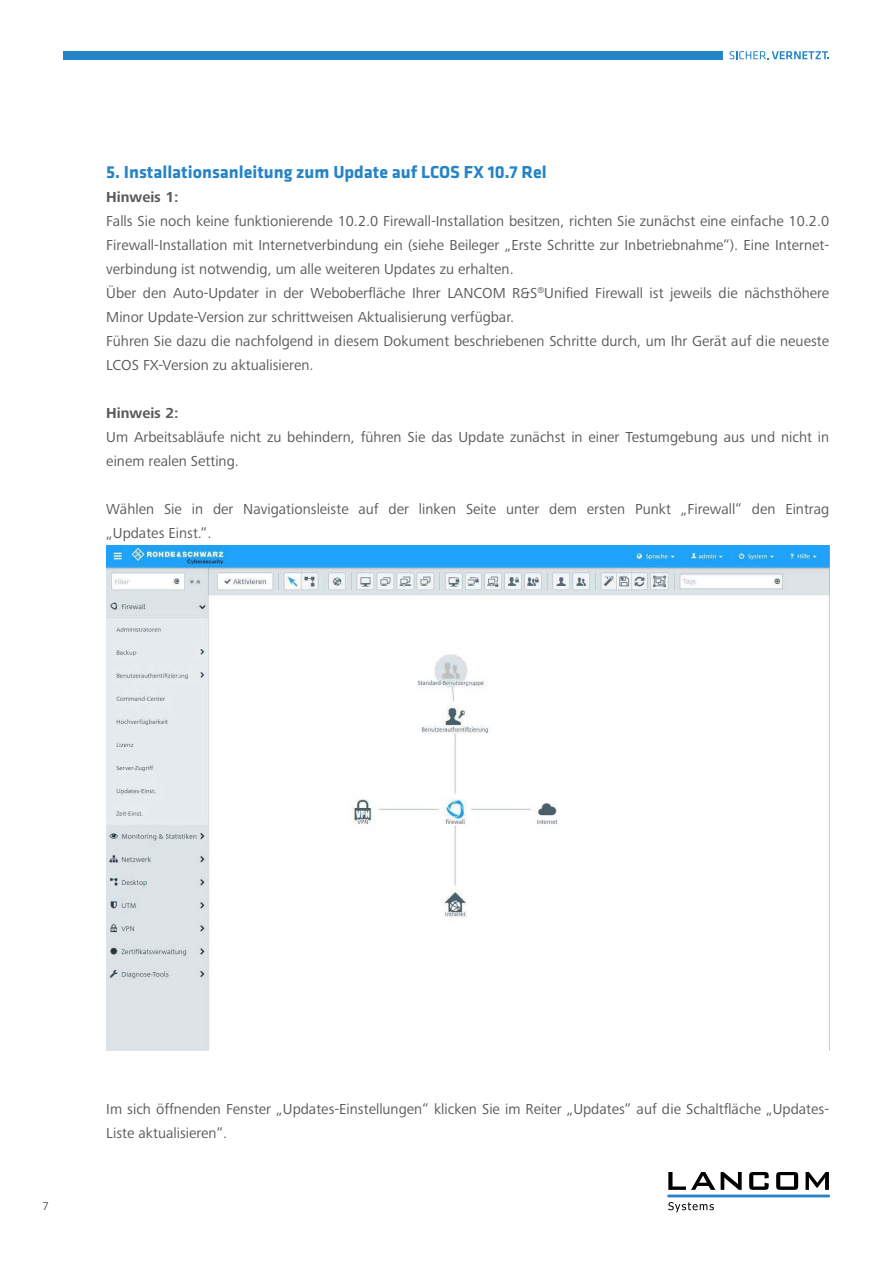
<style>
.page{position:relative;width:893px;height:1263px;background:#fff}
.page>*{position:absolute;margin:0;border:0;box-sizing:border-box;transform-origin:0 0}
.t1{font:700 18px "Klavika Basic";color:#2484c6}
.t2{font:15px/24px "Frutiger Next Pro";color:#58595b}
.t3{font:700 15px "Frutiger Next Pro";color:#58595b}
.t4{font:12px "Frutiger Next Pro";color:#58595b}
</style>
<div class="page">
<svg style="left:668px;top:1172px;width:47px;height:18px"></svg>
<svg style="left:721px;top:1172px;width:21px;height:18px"></svg>
<svg style="left:749px;top:1172px;width:20px;height:18px"></svg>
<svg style="left:776px;top:1172px;width:22px;height:18px"></svg>
<svg style="left:806px;top:1172px;width:23px;height:18px"></svg>
<svg style="left:668px;top:1202px;width:46px;height:10px"></svg>
<hr style="left:667px;top:1194px;width:163px;height:3px;background:#2484c6">
<div style="left:64px;top:51px;width:659px;height:9px;background:#2484c6"></div>
<svg style="left:729px;top:51px;width:100px;height:8px"></svg>
<img style="left:106px;top:545px;width:723px;height:505px">
<p class="t1" style="left:106px;top:159px;width:442px">5. Installationsanleitung zum Update auf LCOS FX 10.7 Rel</p>
<p class="t3" style="left:106px;top:189px;width:74px">Hinweis 1:</p>
<p class="t2" style="left:106px;top:209px;width:724px">Falls Sie noch keine funktionierende 10.2.0 Firewall-Installation besitzen, richten Sie zunächst eine einfache 10.2.0<br>Firewall-Installation mit Internetverbindung ein (siehe Beileger „Erste Schritte zur Inbetriebnahme“). Eine Internet&shy;verbindung ist notwendig, um alle weiteren Updates zu erhalten.<br>Über den Auto-Updater in der Weboberfläche Ihrer LANCOM R&amp;S<sup>®</sup>Unified Firewall ist jeweils die nächsthöhere Minor Update-Version zur schrittweisen Aktualisierung verfügbar.<br>Führen Sie dazu die nachfolgend in diesem Dokument beschriebenen Schritte durch, um Ihr Gerät auf die neueste LCOS FX-Version zu aktualisieren.</p>
<p class="t3" style="left:106px;top:405px;width:74px">Hinweis 2:</p>
<p class="t2" style="left:106px;top:425px;width:724px">Um Arbeitsabläufe nicht zu behindern, führen Sie das Update zunächst in einer Testumgebung aus und nicht in einem realen Setting.</p>
<p class="t2" style="left:106px;top:497px;width:724px">Wählen Sie in der Navigationsleiste auf der linken Seite unter dem ersten Punkt „Firewall“ den Eintrag „Updates Einst.“.</p>
<p class="t4" style="left:43px;top:1199px;width:8px">7</p>
<p class="t2" style="left:106px;top:1097px;width:724px">Im sich öffnenden Fenster „Updates-Einstellungen“ klicken Sie im Reiter „Updates“ auf die Schaltfläche „Updates-<br>Liste aktualisieren“.</p>
</div>
